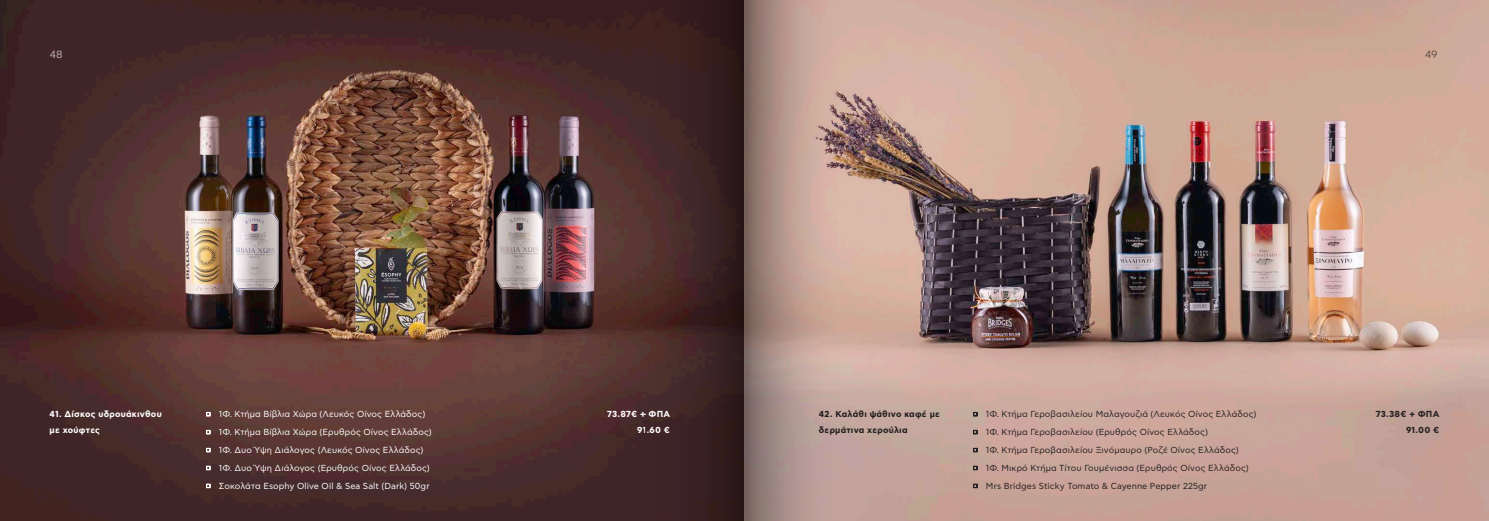
<style>
.page{position:relative;width:1489px;height:521px;background:#fff}
.page>*{position:absolute;margin:0;border:0;box-sizing:border-box;transform-origin:0 0}
.t1{font:10.5px "Asty CF Std";color:#fff}
.t2{font:10.5px "Asty CF Std";color:#231f20}
.t3{font:8.75px/17.9px "Asty CF Std";letter-spacing:.01em;color:#231f20}
.t4{font:8.75px/17.9px "Asty CF Std";letter-spacing:.01em;color:#fff}
.t5{font:700 8.75px/15.8px "Asty CF Std";letter-spacing:.025em;color:#231f20;text-align:right}
.t6{font:700 8.75px/15.8px "Asty CF Std";letter-spacing:.025em;color:#fff;text-align:right}
</style>
<div class="page">
<img style="left:0;top:0;width:1488px;height:521px">
<svg style="left:645px;top:0;width:198px;height:521px;background:#765b57"></svg>
<svg style="left:206px;top:412px;width:4px;height:4px"></svg>
<svg style="left:206px;top:430px;width:4px;height:4px"></svg>
<svg style="left:206px;top:448px;width:4px;height:4px"></svg>
<svg style="left:206px;top:466px;width:4px;height:4px"></svg>
<svg style="left:206px;top:484px;width:4px;height:4px"></svg>
<svg style="left:973px;top:412px;width:4px;height:4px"></svg>
<svg style="left:973px;top:430px;width:4px;height:4px"></svg>
<svg style="left:973px;top:448px;width:4px;height:4px"></svg>
<svg style="left:973px;top:466px;width:4px;height:4px"></svg>
<svg style="left:973px;top:484px;width:4px;height:4px"></svg>
<p class="t1" style="left:50px;top:49px;width:15px">48</p>
<p class="t6" style="left:50px;top:406px;width:114px;text-align:left">41. Δίσκος υδρουάκινθου με χούφτες</p>
<p class="t4" style="left:219px;top:405px;width:214px">1Φ. Κτήμα Βίβλια Χώρα (Λευκός Οίνος Ελλάδος)<br>1Φ. Κτήμα Βίβλια Χώρα (Ερυθρός Οίνος Ελλάδος)<br>1Φ. Δυο Ύψη Διάλογος (Λευκός Οίνος Ελλάδος)<br>1Φ. Δυο Ύψη Διάλογος (Ερυθρός Οίνος Ελλάδος)<br>Σοκολάτα Esophy Olive Oil &amp; Sea Salt (Dark) 50gr</p>
<p class="t6" style="left:607px;top:406px;width:64px">73.87€ + ΦΠΑ<br>91.60 €</p>
<p class="t2" style="left:1424px;top:49px;width:14px">49</p>
<p class="t5" style="left:819px;top:406px;width:122px;text-align:left">42. Καλάθι ψάθινο καφέ με δερμάτινα χερούλια</p>
<p class="t3" style="left:985px;top:405px;width:272px">1Φ. Κτήμα Γεροβασιλείου Μαλαγουζιά (Λευκός Οίνος Ελλάδος)<br>1Φ. Κτήμα Γεροβασιλείου (Ερυθρός Οίνος Ελλάδος)<br>1Φ. Κτήμα Γεροβασιλείου Ξινόμαυρο (Ροζέ Οίνος Ελλάδος)<br>1Φ. Μικρό Κτήμα Τίτου Γουμένισσα (Ερυθρός Οίνος Ελλάδος)<br>Mrs Bridges Sticky Tomato &amp; Cayenne Pepper 225gr</p>
<p class="t5" style="left:1375px;top:406px;width:65px">73.38€ + ΦΠΑ<br>91.00 €</p>
</div>
